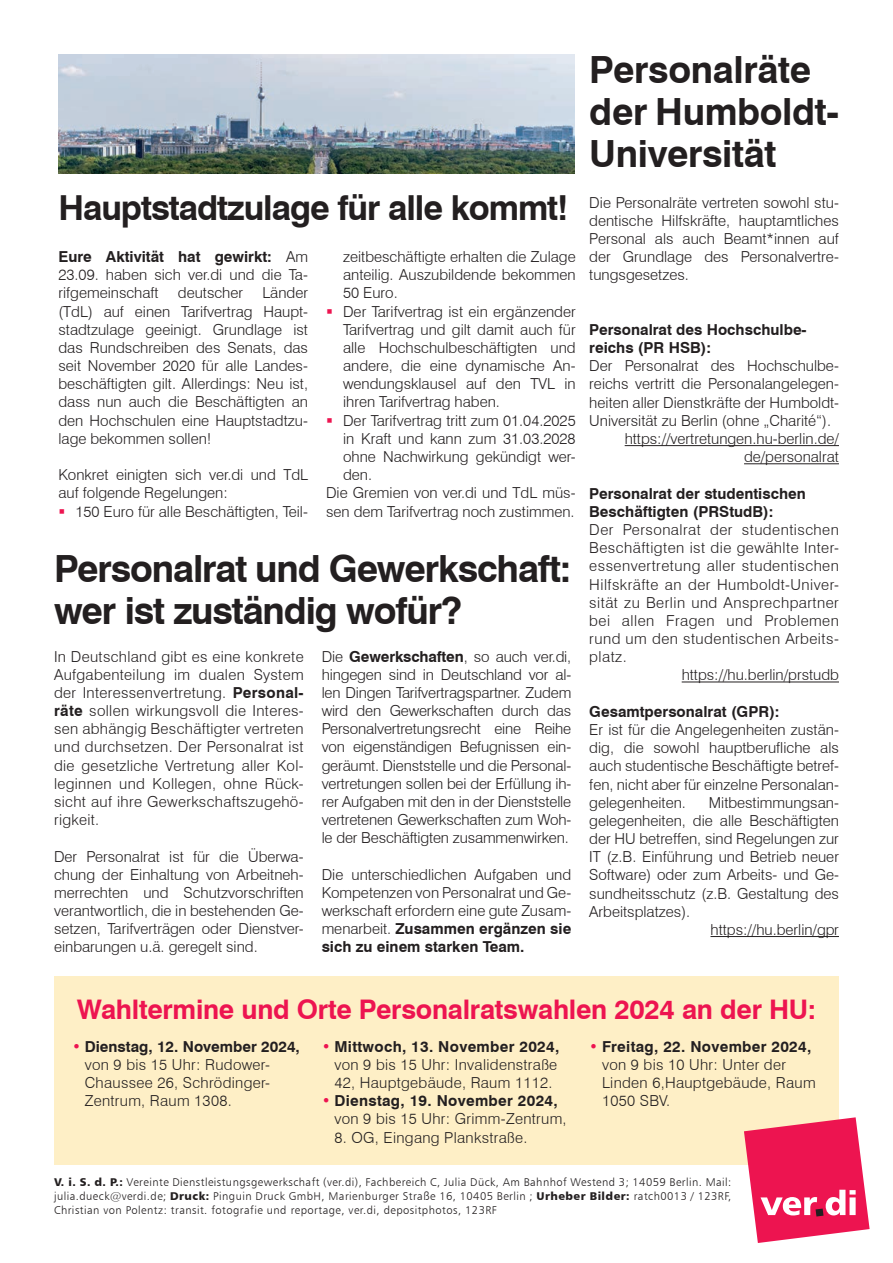
<style>
.page{position:relative;width:893px;height:1263px;background:#fff}
.page>*{position:absolute;margin:0;border:0;box-sizing:border-box;transform-origin:0 0}
.t1{font:700 37.5px/42px "Swiss 721 BT";letter-spacing:-.03em;color:#231f20}
.t2{font:700 37.5px/42px "Swiss 721 BT";letter-spacing:-.01em;color:#231f20}
.t3{font:700 34.5px "Swiss 721 BT";letter-spacing:-.03em;color:#231f20}
.t4{font:700 27px "Swiss 721 BT";letter-spacing:-.01em;color:#ed1450}
.t5{font:300 15.15px/18.1px "Swiss 721 BT";color:#231f20;text-align:justify}
.t6{font:300 15.15px/18.1px "Swiss 721 BT";letter-spacing:.02em;color:#231f20}
.t7{font:300 15.15px "Swiss 721 BT";letter-spacing:.03em;color:#231f20}
.t8{font:700 15.15px/18.1px "Swiss 721 BT";color:#231f20}
.t9{font:11.25px/13.5px "Humanist 777 BT Light B";letter-spacing:.04em;color:#231f20;text-align:justify}
.s1{font-weight:700}
.s2{font-weight:700;color:#ed1450}
.s3{font-family:"Humanist 777 BT Black B"}
</style>
<div class="page">
<img style="left:58px;top:54px;width:517px;height:120px">
<hr style="left:625px;top:445px;width:214px;height:1px;background:#231f20">
<hr style="left:744px;top:463px;width:95px;height:1px;background:#231f20">
<hr style="left:682px;top:682px;width:157px;height:1px;background:#231f20">
<hr style="left:710px;top:936px;width:129px;height:1px;background:#231f20">
<div style="left:54px;top:976px;width:785px;height:188px;background:#feefc6"></div>
<svg style="left:744px;top:1117px;width:126px;height:126px"></svg>
<h2 class="t3" style="left:58px;top:187px;width:512px">Hauptstadtzulage für alle kommt!</h2>
<p class="t5" style="left:58px;top:247px;width:251px"><span class="s1">Eure Aktivität hat gewirkt:</span> Am 23.09. haben sich ver.di und die Ta&shy;rifgemeinschaft</p>
<p class="t5" style="left:343px;top:247px;width:234px">zeitbeschäftigte erhalten die Zulage</p>
<p class="t5" style="left:343px;top:266px;width:234px">anteilig. Auszubildende bekommen</p>
<p class="t5" style="left:343px;top:284px;width:56px">50 Euro.</p>
<p class="t5" style="left:343px;top:302px;width:234px">Der Tarifvertrag ist ein ergänzender</p>
<p class="t5" style="left:343px;top:320px;width:234px">Tarifvertrag und gilt damit auch für</p>
<p class="t5" style="left:343px;top:338px;width:234px">alle Hochschulbeschäftigten und</p>
<p class="t5" style="left:343px;top:356px;width:234px">andere, die eine dynamische An-</p>
<p class="t5" style="left:343px;top:375px;width:234px">wendungsklausel auf den TVL in</p>
<p class="t5" style="left:343px;top:393px;width:158px">ihren Tarifvertrag haben.</p>
<p class="t5" style="left:343px;top:411px;width:234px">Der Tarifvertrag tritt zum 01.04.2025</p>
<p class="t5" style="left:343px;top:429px;width:234px">in Kraft und kann zum 31.03.2028</p>
<p class="t5" style="left:343px;top:447px;width:234px">ohne Nachwirkung gekündigt wer-</p>
<p class="t5" style="left:343px;top:466px;width:31px">den.</p>
<p class="t5" style="left:326px;top:484px;width:251px">Die Gremien von ver.di und TdL müs-</p>
<p class="t5" style="left:326px;top:502px;width:250px">sen dem Tarifvertrag noch zustimmen.</p>
<p class="t5" style="left:58px;top:284px;width:251px;text-indent:204px">Länder (TdL) auf einen Tarifvertrag Haupt&shy;stadtzulage geeinigt. Grundlage ist das Rundschreiben des Senats, das seit November 2020 für alle Landes&shy;beschäftigten gilt. Allerdings: Neu ist, dass nun auch die Beschäftigten an den Hochschulen eine Hauptstadtzu&shy;lage bekommen sollen!</p>
<p class="t5" style="left:58px;top:466px;width:251px">Konkret einigten sich ver.di und TdL auf folgende Regelungen:</p>
<p class="t5" style="left:75px;top:502px;width:234px">150 Euro für alle Beschäftigten, Teil-</p>
<p class="t5" style="left:178px;top:284px;width:67px">deutscher</p>
<h1 class="t1" style="left:54px;top:547px;width:519px">Personalrat und Gewerkschaft: wer ist zuständig wofür?</h1>
<p class="t5" style="left:54px;top:647px;width:251px">In Deutschland gibt es eine konkrete Aufgabenteilung im dualen System der Interessenvertretung. <span class="s1">Personal&shy;räte</span> sollen wirkungsvoll die Interes&shy;sen abhängig Beschäftigter vertreten und durchsetzen. Der Personalrat ist die gesetzliche Vertretung aller Kol&shy;leginnen und Kollegen, ohne Rück&shy;sicht auf ihre Gewerkschaftszugehö&shy;rigkeit.</p>
<p class="t5" style="left:54px;top:847px;width:251px">Der Personalrat ist für die Überwa&shy;chung der Einhaltung von Arbeitneh&shy;merrechten und Schutzvorschriften verantwortlich, die in bestehenden Ge&shy;setzen, Tarifverträgen oder Dienstver&shy;einbarungen u.ä. geregelt sind.</p>
<p class="t5" style="left:322px;top:647px;width:251px">Die <span class="s1">Gewerkschaften</span>, so auch ver.di, hingegen sind in Deutschland vor al&shy;len Dingen Tarifvertragspartner. Zudem wird den Gewerkschaften durch das Personalvertretungsrecht eine Reihe von eigenständigen Befugnissen ein&shy;geräumt. Dienststelle und die Personal&shy;vertretungen sollen bei der Erfüllung ih&shy;rer Aufgaben mit den in der Dienststelle vertretenen Gewerkschaften zum Woh&shy;le der Beschäftigten zusammenwirken.</p>
<p class="t5" style="left:322px;top:865px;width:251px">Die unterschiedlichen Aufgaben und Kompetenzen von Personalrat und Ge&shy;werkschaft erfordern eine gute Zusam&shy;menarbeit. <span class="s1">Zusammen ergänzen sie sich zu einem starken Team.</span></p>
<h1 class="t2" style="left:589px;top:48px;width:251px">Personalräte der Humboldt-<br>Universität</h1>
<p class="t5" style="left:589px;top:193px;width:251px">Die Personalräte vertreten sowohl stu&shy;dentische Hilfskräfte, hauptamtliches Personal als auch Beamt*innen auf der Grundlage des Personalvertre&shy;tungsgesetzes.</p>
<p class="t8" style="left:589px;top:320px;width:219px">Personalrat des Hochschulbe&shy;reichs (PR HSB):</p>
<p class="t5" style="left:589px;top:357px;width:251px">Der Personalrat des Hochschulbe-</p>
<p class="t5" style="left:589px;top:375px;width:251px">reichs vertritt die Personalangelegen-</p>
<p class="t5" style="left:589px;top:393px;width:251px">heiten aller Dienstkräfte der Humboldt-</p>
<p class="t5" style="left:589px;top:411px;width:243px">Universität zu Berlin (ohne „Charité“).</p>
<p class="t5" style="left:625px;top:429px;width:216px">https://vertretungen.hu-berlin.de/</p>
<p class="t5" style="left:744px;top:448px;width:96px">de/personalrat</p>
<p class="t8" style="left:589px;top:484px;width:218px">Personalrat der studentischen<br>Beschäftigten (PRStudB):</p>
<p class="t7" style="left:589px;top:520px;width:251px">Der Personalrat der studentischen</p>
<p class="t7" style="left:589px;top:538px;width:251px">Beschäftigten ist die gewählte Inter-</p>
<p class="t7" style="left:589px;top:557px;width:251px">essenvertretung aller studentischen</p>
<p class="t7" style="left:589px;top:575px;width:251px">Hilfskräfte an der Humboldt-Univer-</p>
<p class="t7" style="left:589px;top:593px;width:251px">sität zu Berlin und Ansprechpartner</p>
<p class="t7" style="left:589px;top:611px;width:251px">bei allen Fragen und Problemen</p>
<p class="t7" style="left:589px;top:629px;width:251px">rund um den studentischen Arbeits-</p>
<p class="t5" style="left:589px;top:648px;width:39px">platz.</p>
<p class="t5" style="left:682px;top:666px;width:159px">https://hu.berlin/prstudb</p>
<p class="t8" style="left:589px;top:702px;width:192px">Gesamtpersonalrat (GPR):</p>
<p class="t5" style="left:589px;top:720px;width:251px">Er ist für die Angelegenheiten zustän&shy;dig, die sowohl hauptberufliche als auch studentische Beschäftigte betref&shy;fen, nicht aber für einzelne Personalan&shy;gelegenheiten.</p>
<p class="t5" style="left:709px;top:793px;width:132px">Mitbestimmungsan-</p>
<p class="t5" style="left:589px;top:811px;width:251px">gelegenheiten, die alle Beschäftigten</p>
<p class="t5" style="left:589px;top:829px;width:251px">der HU betreffen, sind Regelungen zur</p>
<p class="t5" style="left:589px;top:848px;width:251px">IT (z.B. Einführung und Betrieb neuer</p>
<p class="t5" style="left:589px;top:866px;width:251px">Software) oder zum Arbeits- und Ge-</p>
<p class="t5" style="left:589px;top:884px;width:251px">sundheitsschutz (z.B. Gestaltung des</p>
<p class="t5" style="left:589px;top:902px;width:102px">Arbeitsplatzes).</p>
<p class="t5" style="left:710px;top:920px;width:130px">https://hu.berlin/gpr</p>
<h3 class="t4" style="left:77px;top:993px;width:741px">Wahltermine und Orte Personalratswahlen 2024 an der HU:</h3>
<p class="t6" style="left:85px;top:1037px;width:217px;text-indent:-13px"><span class="s2">•</span> <span class="s1">Dienstag, 12. November 2024, </span>von 9 bis 15 Uhr: Rudower-<br>Chaussee 26, Schrödinger-<br>Zentrum, Raum 1308.</p>
<p class="t6" style="left:334px;top:1037px;width:226px;text-indent:-13px"><span class="s2">•</span> <span class="s1">Mittwoch, 13. November 2024, </span>von 9 bis 15 Uhr: Invalidenstraße<br>42, Hauptgebäude, Raum 1112.</p>
<p class="t6" style="left:334px;top:1091px;width:234px;text-indent:-13px"><span class="s2">•</span> <span class="s1">Dienstag, 19. November 2024, </span>von 9 bis 15 Uhr: Grimm-Zentrum,</p>
<p class="t6" style="left:334px;top:1128px;width:195px">8. OG, Eingang Plankstraße.</p>
<p class="t6" style="left:602px;top:1037px;width:215px;text-indent:-13px"><span class="s2">•</span> <span class="s1">Freitag, 22. November 2024, </span>von 9 bis 10 Uhr: Unter der<br>Linden 6,Hauptgebäude, Raum<br>1050 SBV.</p>
<p class="t9" style="left:54px;top:1176px;width:679px"><span class="s3">V. i. S. d. P.:</span> Vereinte Dienstleistungsgewerkschaft (ver.di), Fachbereich C, Julia Dück, Am Bahnhof Westend 3; 14059 Berlin. Mail: julia.dueck@verdi.de; <span class="s3">Druck:</span> Pinguin Druck GmbH, Marienburger Straße 16, 10405 Berlin ; <span class="s3">Urheber Bilder:</span> ratch0013 / 123RF, Christian von Polentz: transit. fotografie und reportage, ver.di, depositphotos, 123RF</p>
</div>
